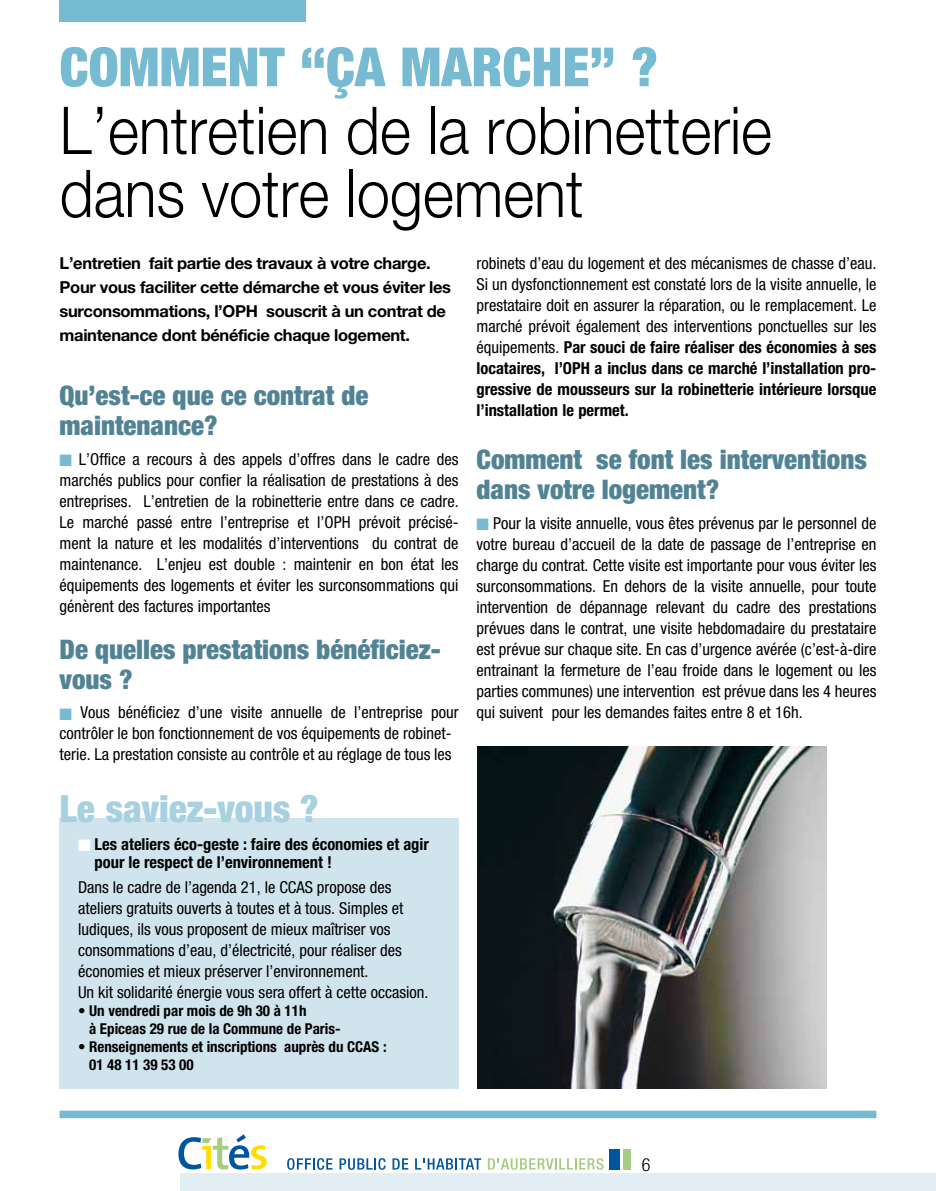
<style>
.page{position:relative;width:936px;height:1191px;background:#fff}
.page>*{position:absolute;margin:0;border:0;box-sizing:border-box;transform-origin:0 0}
.t1{font:300 66px/63px "Helvetica Neue";color:#000;scale:.9 1}
.t2{font:900 condensed 54px "Helvetica Neue";color:#77bbd3}
.t3{font:900 condensed 37.5px "Helvetica Neue";color:#a7d0e0}
.t4{font:900 condensed 27px/30px "Helvetica Neue";color:#518394}
.t5{font:300 condensed 18px "Helvetica Neue";color:#000}
.t6{font:condensed 16.5px/21px "Helvetica Neue";color:#000;text-align:justify}
.t7{font:700 16.5px/24px "Helvetica Neue";letter-spacing:-.02em;color:#000}
.t8{font:700 condensed 16.5px/18px "Helvetica Neue";color:#000}
.t9{font:700 condensed 15px/18px "Helvetica Neue";color:#000}
.s1{color:#77bbd3}
.s2{color:#fff}
.s3{font-weight:400}
.s4{font-weight:700}
</style>
<div class="page">
<div style="left:609px;top:1149px;width:10px;height:20px;background:#00559f"></div>
<div style="left:623px;top:1149px;width:7px;height:20px;background:#a5cc82"></div>
<svg style="left:287px;top:1158px;width:45px;height:11px"></svg>
<svg style="left:339px;top:1158px;width:46px;height:11px"></svg>
<svg style="left:392px;top:1158px;width:16px;height:11px"></svg>
<svg style="left:415px;top:1158px;width:66px;height:11px"></svg>
<svg style="left:488px;top:1158px;width:115px;height:11px"></svg>
<svg style="left:178px;top:1134px;width:89px;height:35px"></svg>
<div style="left:181px;top:1174px;width:754px;height:17px;background:#e2eef4"></div>
<div style="left:60px;top:0;width:246px;height:21px;background:#77bbd3"></div>
<div style="left:60px;top:1110px;width:816px;height:8px;background:#77bbd3"></div>
<img style="left:477px;top:746px;width:349px;height:343px">
<div style="left:60px;top:818px;width:398px;height:271px;background:#d0e4ed"></div>
<h2 class="t2" style="left:60px;top:34px;width:600px">COMMENT “ÇA MARCHE” ?</h2>
<h1 class="t1" style="left:60px;top:98px;width:793px">L’entretien de la robinetterie dans votre logement</h1>
<p class="t7" style="left:60px;top:250px;width:393px">L’entretien fait partie des travaux à votre charge.<br>Pour vous faciliter cette démarche et vous éviter les surconsommations, l’OPH souscrit à un contrat de maintenance dont bénéficie chaque logement.</p>
<h3 class="t4" style="left:60px;top:380px;width:310px">Qu’est-ce que ce contrat de maintenance?</h3>
<p class="t6" style="left:60px;top:448px;width:400px"><span class="s1">■</span> L’Office a recours à des appels d’offres dans le cadre des marchés publics pour confier la réalisation de prestations à des entreprises. L’entretien de la robinetterie entre dans ce cadre.<br>Le marché passé entre l’entreprise et l’OPH prévoit précisé&shy;ment la nature et les modalités d’interventions du contrat de maintenance. L’enjeu est double : maintenir en bon état les équipements des logements et éviter les surconsommations qui génèrent des factures importantes</p>
<h3 class="t4" style="left:60px;top:634px;width:382px">De quelles prestations bénéficiez&shy;vous ?</h3>
<p class="t6" style="left:60px;top:702px;width:400px;text-align:left"><span class="s1">■</span> Vous bénéficiez d’une visite annuelle de l’entreprise pour contrôler le bon fonctionnement de vos équipements de robinet&shy;terie. La prestation consiste au contrôle et au réglage de tous les</p>
<h3 class="t3" style="left:60px;top:785px;width:260px">Le saviez-vous ?</h3>
<p class="t8" style="left:95px;top:835px;width:336px;text-indent:-17px"><span class="s2">■</span> Les ateliers éco-geste : faire des économies et agir pour le respect de l’environnement !</p>
<p class="t6" style="left:78px;top:877px;width:352px;text-align:left">Dans le cadre de l’agenda 21, le CCAS propose des ateliers gratuits ouverts à toutes et à tous. Simples et ludiques, ils vous proposent de mieux maîtriser vos consommations d’eau, d’électricité, pour réaliser des économies et mieux préserver l’environnement.<br>Un kit solidarité énergie vous sera offert à cette occasion.</p>
<p class="t9" style="left:89px;top:1001px;width:253px;text-indent:-11px"><span class="s3">•</span> Un vendredi par mois de 9h 30 à 11h<br>à Epiceas 29 rue de la Commune de Paris-</p>
<p class="t9" style="left:89px;top:1037px;width:299px;text-indent:-11px"><span class="s3">•</span> Renseignements et inscriptions auprès du CCAS :<br>01 48 11 39 53 00</p>
<p class="t6" style="left:476px;top:252px;width:401px">robinets d’eau du logement et des mécanismes de chasse d’eau.<br>Si un dysfonctionnement est constaté lors de la visite annuelle, le prestataire doit en assurer la réparation, ou le remplacement. Le marché prévoit également des interventions ponctuelles sur les équipements. <span class="s4">Par souci de faire réaliser des économies à ses locataires, l’OPH a inclus dans ce marché l’installation pro&shy;gressive de mousseurs sur la robinetterie intérieure lorsque l’installation le permet.</span></p>
<h3 class="t4" style="left:476px;top:444px;width:392px">Comment se font les interventions dans votre logement?</h3>
<p class="t6" style="left:476px;top:512px;width:401px"><span class="s1">■</span> Pour la visite annuelle, vous êtes prévenus par le personnel de votre bureau d’accueil de la date de passage de l’entreprise en charge du contrat. Cette visite est importante pour vous éviter les surconsommations. En dehors de la visite annuelle, pour toute intervention de dépannage relevant du cadre des prestations prévues dans le contrat, une visite hebdomadaire du prestataire est prévue sur chaque site. En cas d’urgence avérée (c’est-à-dire entrainant la fermeture de l’eau froide dans le logement ou les parties communes) une intervention est prévue dans les 4 heures qui suivent pour les demandes faites entre 8 et 16h.</p>
<p class="t5" style="left:641px;top:1154px;width:10px">6</p>
</div>
